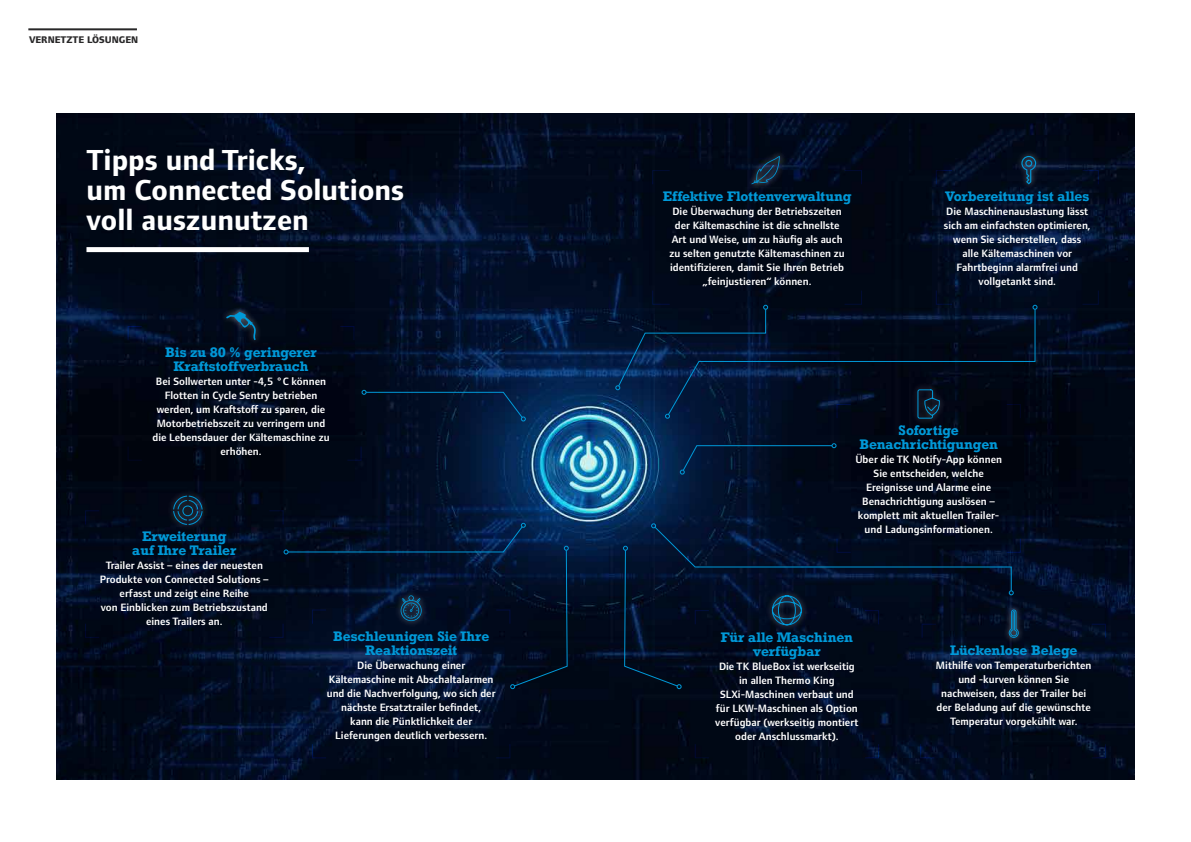
<style>
.page{position:relative;width:1191px;height:842px;background:#fff}
.page>*{position:absolute;margin:0;border:0;box-sizing:border-box;transform-origin:0 0}
.t1{font:700 30px/30px "Foundry Form Sans";color:#fff}
.t2{font:700 13px/14px "Rockwell";letter-spacing:-.01em;color:#0099d8;text-align:center}
.t3{font:600 11px/14px "Foundry Form Sans";color:#fff;text-align:center}
.t4{font:800 10px "Foundry Form Sans";color:#292829}
</style>
<div class="page">
<hr style="left:28px;top:28px;width:109px;height:2px;background:#292829">
<img style="left:57px;top:113px;width:1077px;height:667px">
<div style="left:86px;top:247px;width:223px;height:5px;background:#fff"></div>
<svg style="left:651px;top:170px;width:19px;height:15px"></svg>
<svg style="left:843px;top:170px;width:19px;height:15px"></svg>
<div style="left:746px;top:150px;width:40px;height:40px;background:#fff;opacity:.75"></div>
<svg style="left:751px;top:156px;width:29px;height:28px"></svg>
<svg style="left:1081px;top:290px;width:18px;height:15px"></svg>
<svg style="left:935px;top:170px;width:18px;height:15px"></svg>
<svg style="left:1081px;top:170px;width:18px;height:15px"></svg>
<svg style="left:694px;top:743px;width:16px;height:16px"></svg>
<svg style="left:864px;top:743px;width:15px;height:16px"></svg>
<svg style="left:919px;top:743px;width:16px;height:16px"></svg>
<svg style="left:1090px;top:743px;width:16px;height:16px"></svg>
<svg style="left:1090px;top:623px;width:16px;height:16px"></svg>
<svg style="left:311px;top:743px;width:16px;height:16px"></svg>
<svg style="left:495px;top:743px;width:16px;height:16px"></svg>
<svg style="left:85px;top:623px;width:15px;height:15px"></svg>
<svg style="left:85px;top:510px;width:15px;height:15px"></svg>
<svg style="left:127px;top:445px;width:16px;height:16px"></svg>
<svg style="left:346px;top:445px;width:16px;height:16px"></svg>
<svg style="left:127px;top:325px;width:16px;height:16px"></svg>
<svg style="left:339px;top:325px;width:16px;height:16px"></svg>
<svg style="left:361px;top:390px;width:165px;height:31px;background:#021733"></svg>
<svg style="left:680px;top:443px;width:156px;height:32px;background:#01142d"></svg>
<div style="left:1015px;top:150px;width:27px;height:40px;background:#fff;opacity:.5"></div>
<svg style="left:1021px;top:156px;width:15px;height:28px"></svg>
<div style="left:220px;top:306px;width:42px;height:40px;background:#fff;opacity:.5"></div>
<svg style="left:226px;top:312px;width:30px;height:28px"></svg>
<div style="left:167px;top:489px;width:42px;height:42px;background:#030918"></div>
<svg style="left:173px;top:495px;width:30px;height:30px"></svg>
<svg style="left:268px;top:510px;width:301px;height:179px;background:#02122b"></svg>
<div style="left:1002px;top:603px;width:22px;height:41px;background:#030c1f"></div>
<svg style="left:623px;top:523px;width:398px;height:166px;background:#020f25"></svg>
<div style="left:911px;top:383px;width:35px;height:42px;background:#040715"></div>
<svg style="left:615px;top:290px;width:422px;height:129px;background:#021027"></svg>
<p class="t4" style="left:29px;top:34px;width:111px">VERNETZTE LÖSUNGEN</p>
<h1 class="t1" style="left:86px;top:146px;width:319px">Tipps und Tricks,<br>um Connected Solutions voll auszunutzen</h1>
<p class="t2" style="left:165px;top:345px;width:153px">Bis zu 80 % geringerer<br>Kraftstoffverbrauch</p>
<p class="t3" style="left:152px;top:375px;width:179px">Bei Sollwerten unter -4,5 °C können<br>Flotten in Cycle Sentry betrieben werden, um Kraftstoff zu sparen, die<br>Motorbetriebszeit zu verringern und die Lebensdauer der Kältemaschine zu erhöhen.</p>
<p class="t2" style="left:132px;top:529px;width:106px">Erweiterung auf Ihre Trailer</p>
<p class="t3" style="left:100px;top:559px;width:170px">Trailer Assist – eines der neuesten<br>Produkte von Connected Solutions – erfasst und zeigt eine Reihe<br>von Einblicken zum Betriebszustand eines Trailers an.</p>
<p class="t2" style="left:333px;top:629px;width:158px">Beschleunigen Sie Ihre<br>Reaktionszeit</p>
<p class="t3" style="left:327px;top:658px;width:170px">Die Überwachung einer<br>Kältemaschine mit Abschaltalarmen und die Nachverfolgung, wo sich der nächste Ersatztrailer befindet,<br>kann die Pünktlichkeit der<br>Lieferungen deutlich verbessern.</p>
<p class="t2" style="left:663px;top:189px;width:190px">Effektive Flottenverwaltung</p>
<p class="t3" style="left:669px;top:205px;width:177px">Die Überwachung der Betriebszeiten der Kältemaschine ist die schnellste Art und Weise, um zu häufig als auch zu selten genutzte Kältemaschinen zu identifizieren, damit Sie Ihren Betrieb „feinjustieren“ können.</p>
<p class="t2" style="left:945px;top:189px;width:146px">Vorbereitung ist alles</p>
<p class="t3" style="left:944px;top:205px;width:148px">Die Maschinenauslastung lässt sich am einfachsten optimieren, wenn Sie sicherstellen, dass alle Kältemaschinen vor<br>Fahrtbeginn alarmfrei und vollgetankt sind.</p>
<p class="t2" style="left:859px;top:423px;width:140px">Sofortige<br>Benachrichtigungen</p>
<p class="t3" style="left:855px;top:453px;width:148px">Über die TK Notify-App können<br>Sie entscheiden, welche<br>Ereignisse und Alarme eine<br>Benachrichtigung auslösen – komplett mit aktuellen Trailer&shy;und Ladungsinformationen.</p>
<p class="t2" style="left:721px;top:630px;width:134px">Für alle Maschinen verfügbar</p>
<p class="t3" style="left:715px;top:659px;width:145px">Die TK BlueBox ist werkseitig in allen Thermo King<br>SLXi-Maschinen verbaut und für LKW-Maschinen als Option verfügbar (werkseitig montiert oder Anschlussmarkt).</p>
<p class="t2" style="left:950px;top:643px;width:129px">Lückenlose Belege</p>
<p class="t3" style="left:936px;top:658px;width:157px">Mithilfe von Temperaturberichten und -kurven können Sie nachweisen, dass der Trailer bei der Beladung auf die gewünschte<br>Temperatur vorgekühlt war.</p>
</div>
